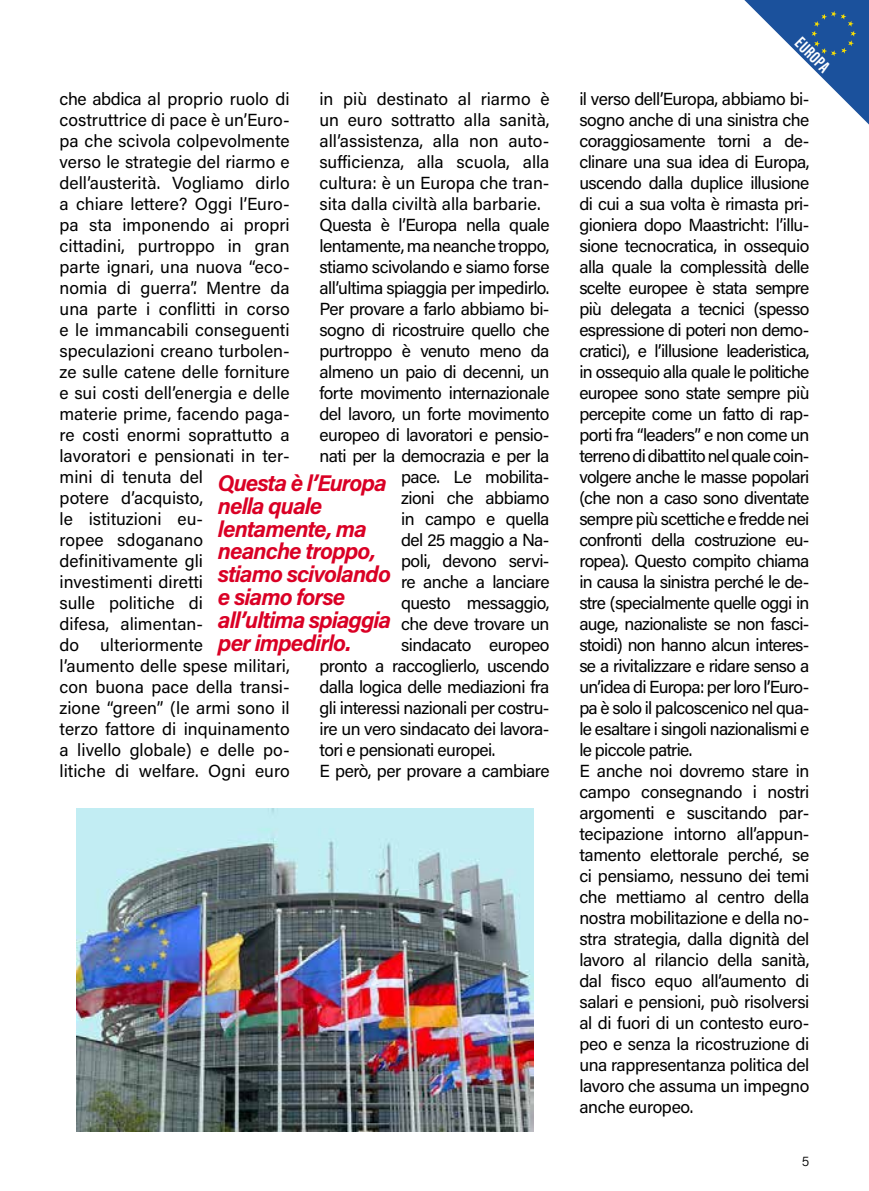
<style>
.page{position:relative;width:869px;height:1191px;background:#fff}
.page>*{position:absolute;margin:0;border:0;box-sizing:border-box;transform-origin:0 0}
.t1{font:italic 700 22.75px/22.8px "Acumin Pro";letter-spacing:-.04em;color:#da0025}
.t2{font:17.5px/21px "Acumin Pro";letter-spacing:-.025em;color:#000}
.t3{font:17.5px/21px "Acumin Pro";color:#000}
.t4{font:700 17.5px "Acumin Pro Extra Cond";color:#fff}
.t5{font:300 14px "Acumin Pro";color:#000}
</style>
<div class="page">
<svg style="left:744px;top:0;width:124px;height:124px"></svg>
<img style="left:76px;top:809px;width:456px;height:322px">
<p class="t3" style="left:60px;top:88px;width:231px">che abdica al proprio ruolo di costruttrice di pace è un’Euro&shy;pa che scivola colpevolmente verso le strategie del riarmo e dell’austerità. Vogliamo dirlo a chiare lettere? Oggi l’Euro&shy;pa sta imponendo ai propri cittadini, purtroppo in gran parte ignari, una nuova “eco&shy;nomia di guerra”. Mentre da una parte i conflitti in corso e le immancabili conseguenti speculazioni creano turbolen&shy;ze sulle catene delle forniture e sui costi dell’energia e delle materie prime, facendo paga&shy;re costi enormi soprattutto a lavoratori e pensionati in ter&shy;mini di tenuta del<br>potere d’acquisto,<br>le istituzioni eu-<br>ropee sdoganano definitivamente gli investimenti diretti<br>sulle politiche di<br>difesa, alimentan-<br>do ulteriormente<br>l’aumento delle spese militari, con buona pace della transi&shy;zione “green” (le armi sono il terzo fattore di inquinamento a livello globale) e delle po&shy;litiche di welfare. Ogni euro</p>
<p class="t3" style="left:319px;top:88px;width:231px">in più destinato al riarmo è</p>
<p class="t3" style="left:319px;top:109px;width:231px">un euro sottratto alla sanità,</p>
<p class="t3" style="left:319px;top:130px;width:231px">all’assistenza, alla non auto-</p>
<p class="t3" style="left:319px;top:151px;width:231px">sufficienza, alla scuola, alla</p>
<p class="t3" style="left:319px;top:172px;width:231px">cultura: è un Europa che tran-</p>
<p class="t3" style="left:319px;top:193px;width:222px">sita dalla civiltà alla barbarie.</p>
<p class="t2" style="left:319px;top:214px;width:231px">Questa è l’Europa nella quale</p>
<p class="t2" style="left:319px;top:235px;width:231px">lentamente, ma neanche troppo,</p>
<p class="t2" style="left:319px;top:256px;width:231px">stiamo scivolando e siamo forse</p>
<p class="t2" style="left:319px;top:277px;width:231px">all’ultima spiaggia per impedirlo.</p>
<p class="t2" style="left:319px;top:298px;width:231px">Per provare a farlo abbiamo bi-</p>
<p class="t2" style="left:319px;top:319px;width:231px">sogno di ricostruire quello che</p>
<p class="t2" style="left:319px;top:340px;width:231px">purtroppo è venuto meno da</p>
<p class="t2" style="left:319px;top:361px;width:231px">almeno un paio di decenni, un</p>
<p class="t2" style="left:319px;top:382px;width:231px">forte movimento internazionale</p>
<p class="t2" style="left:319px;top:403px;width:231px">del lavoro, un forte movimento</p>
<p class="t2" style="left:319px;top:424px;width:231px">europeo di lavoratori e pensio-</p>
<p class="t2" style="left:319px;top:445px;width:231px">nati per la democrazia e per la</p>
<p class="t2" style="left:401px;top:466px;width:150px">pace. Le mobilita-</p>
<p class="t2" style="left:401px;top:487px;width:150px">zioni che abbiamo</p>
<p class="t2" style="left:401px;top:508px;width:150px">in campo e quella</p>
<p class="t2" style="left:401px;top:529px;width:150px">del 25 maggio a Na-</p>
<p class="t2" style="left:401px;top:550px;width:150px">poli, devono servi-</p>
<p class="t2" style="left:401px;top:571px;width:150px">re anche a lanciare</p>
<p class="t2" style="left:401px;top:592px;width:150px">questo messaggio,</p>
<p class="t2" style="left:401px;top:613px;width:150px">che deve trovare un</p>
<p class="t2" style="left:401px;top:634px;width:150px">sindacato europeo</p>
<p class="t2" style="left:319px;top:655px;width:231px">pronto a raccoglierlo, uscendo</p>
<p class="t2" style="left:319px;top:676px;width:231px">dalla logica delle mediazioni fra</p>
<p class="t2" style="left:319px;top:697px;width:231px">gli interessi nazionali per costru-</p>
<p class="t2" style="left:319px;top:718px;width:231px">ire un vero sindacato dei lavora-</p>
<p class="t2" style="left:319px;top:739px;width:177px">tori e pensionati europei.</p>
<p class="t2" style="left:319px;top:760px;width:231px">E però, per provare a cambiare</p>
<h1 class="t1" style="left:218px;top:471px;width:175px">Questa è l’Europa nella quale lentamente, ma neanche troppo, stiamo scivolando e siamo forse all’ultima spiaggia per impedirlo.</h1>
<p class="t4" style="left:805px;top:32px;width:42px;rotate:45deg">EUROPA</p>
<p class="t2" style="left:579px;top:88px;width:231px">il verso dell’Europa, abbiamo bi&shy;sogno anche di una sinistra che coraggiosamente torni a de&shy;clinare una sua idea di Europa, uscendo dalla duplice illusione di cui a sua volta è rimasta pri&shy;gioniera dopo Maastricht: l’illu&shy;sione tecnocratica, in ossequio alla quale la complessità delle scelte europee è stata sempre più delegata a tecnici (spesso espressione di poteri non demo&shy;cratici), e l’illusione leaderistica, in ossequio alla quale le politiche europee sono state sempre più percepite come un fatto di rap&shy;porti fra “leaders” e non come un terreno di dibattito nel quale coin&shy;volgere anche le masse popolari (che non a caso sono diventate sempre più scettiche e fredde nei confronti della costruzione eu&shy;ropea). Questo compito chiama in causa la sinistra perché le de&shy;stre (specialmente quelle oggi in auge, nazionaliste se non fasci&shy;stoidi) non hanno alcun interes&shy;se a rivitalizzare e ridare senso a un’idea di Europa: per loro l’Euro&shy;pa è solo il palcoscenico nel qua&shy;le esaltare i singoli nazionalismi e le piccole patrie.<br>E anche noi dovremo stare in campo consegnando i nostri argomenti e suscitando par&shy;tecipazione intorno all’appun&shy;tamento elettorale perché, se ci pensiamo, nessuno dei temi che mettiamo al centro della nostra mobilitazione e della no&shy;stra strategia, dalla dignità del lavoro al rilancio della sanità, dal fisco equo all’aumento di salari e pensioni, può risolversi al di fuori di un contesto euro&shy;peo e senza la ricostruzione di una rappresentanza politica del lavoro che assuma un impegno anche europeo.</p>
<p class="t5" style="left:801px;top:1151px;width:9px">5</p>
</div>
